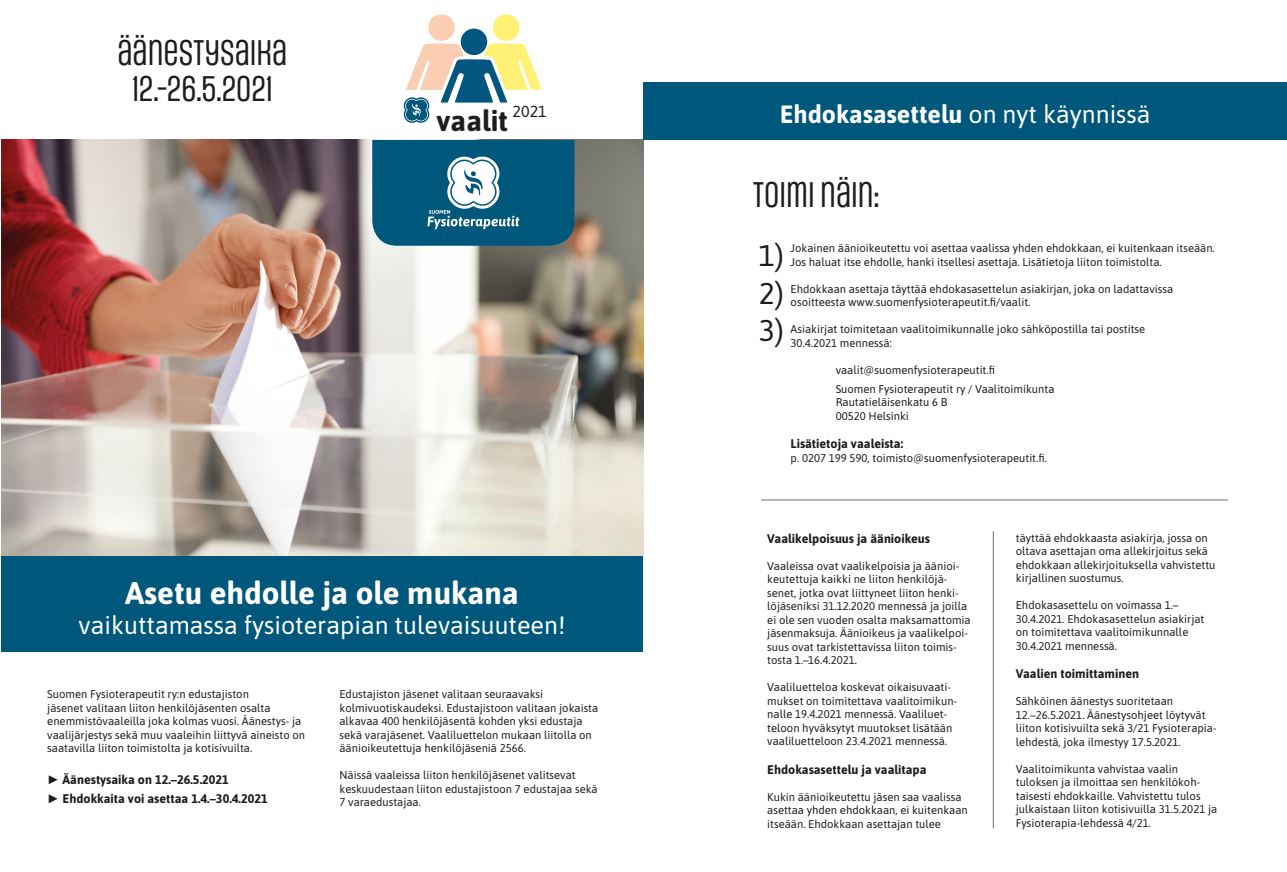
<style>
.page{position:relative;width:1287px;height:872px;background:#fff}
.page>*{position:absolute;margin:0;border:0;box-sizing:border-box;transform-origin:0 0}
.t1{font:700 31.25px "Asap";color:#fff}
.t2{font:30px "Social Gothic";color:#1d1d1b}
.t3{font:30px "Asap";color:#1d1d1b}
.t4{font:700 28.88px "Asap";color:#1d1d1b}
.t5{font:25px "Asap";color:#fff}
.t6{font:700 25px "Asap";color:#fff}
.t7{font:16px "Asap";color:#1d1d1b}
.t8{font:700 12.5px "Asap";color:#1d1d1b}
.t9{font:11.25px/13.5px "Asap";color:#1d1d1b}
.s1{font-family:"Arial"}
.s2{font-weight:400}
</style>
<div class="page">
<img style="left:2px;top:140px;width:641px;height:416px">
<hr style="left:761px;top:500px;width:466px;height:1px;background:#70706f">
<hr style="left:993px;top:531px;width:1px;height:297px;background:#70706f">
<div style="left:1px;top:556px;width:641px;height:96px;background:#00577c"></div>
<div style="left:643px;top:82px;width:643px;height:58px;background:#00577c"></div>
<div style="left:428px;top:14px;width:26px;height:27px;background:#fbceb3;border-radius:50%"></div>
<div style="left:493px;top:14px;width:26px;height:27px;background:#fff176;border-radius:50%"></div>
<div style="left:460px;top:29px;width:27px;height:26px;background:#025680;border-radius:50%"></div>
<svg style="left:403px;top:43px;width:139px;height:80px"></svg>
<svg style="left:372px;top:140px;width:202px;height:106px;background:#206b8b"></svg>
<p class="t2" style="left:117px;top:33px;width:171px">ÄÄNESTYSAIKA</p>
<p class="t2" style="left:132px;top:69px;width:142px">12.-26.5.2021</p>
<p class="t7" style="left:512px;top:100px;width:36px">2021</p>
<p class="t4" style="left:436px;top:100px;width:73px">vaalit</p>
<p class="t1" style="left:125px;top:571px;width:395px">Asetu ehdolle ja ole mukana</p>
<p class="t5" style="left:79px;top:608px;width:488px">vaikuttamassa fysioterapian tulevaisuuteen!</p>
<p class="t9" style="left:47px;top:687px;width:259px">Suomen Fysioterapeutit ry:n edustajiston<br>jäsenet valitaan liiton henkilöjäsenten osalta enemmistövaaleilla joka kolmas vuosi. Äänestys- ja vaalijärjestys sekä muu vaaleihin liittyvä aineisto on saatavilla liiton toimistolta ja kotisivuilta.</p>
<p class="t8" style="left:47px;top:771px;width:183px"><span class="s1">►</span> Äänestysaika on 12.–26.5.2021</p>
<p class="t8" style="left:47px;top:790px;width:222px"><span class="s1">►</span> Ehdokkaita voi asettaa 1.4.–30.4.2021</p>
<p class="t9" style="left:339px;top:687px;width:260px">Edustajiston jäsenet valitaan seuraavaksi kolmivuotiskaudeksi. Edustajistoon valitaan jokaista alkavaa 400 henkilöjäsentä kohden yksi edustaja sekä varajäsenet. Vaaliluettelon mukaan liitolla on äänioikeutettuja henkilöjäseniä 2566.</p>
<p class="t9" style="left:339px;top:768px;width:260px">Näissä vaaleissa liiton henkilöjäsenet valitsevat keskuudestaan liiton edustajistoon 7 edustajaa sekä<br>7 varaedustajaa.</p>
<p class="t6" style="left:779px;top:96px;width:372px">Ehdokasasettelu <span class="s2">on nyt käynnissä</span></p>
<p class="t2" style="left:752px;top:174px;width:128px">TOIMI NÄIN:</p>
<p class="t9" style="left:790px;top:241px;width:425px">Jokainen äänioikeutettu voi asettaa vaalissa yhden ehdokkaan, ei kuitenkaan itseään.</p>
<p class="t9" style="left:790px;top:254px;width:372px">Jos haluat itse ehdolle, hanki itsellesi asettaja. Lisätietoja liiton toimistolta.</p>
<p class="t9" style="left:790px;top:281px;width:384px">Ehdokkaan asettaja täyttää ehdokasasettelun asiakirjan, joka on ladattavissa osoitteesta www.suomenfysioterapeutit.fi/vaalit.</p>
<p class="t9" style="left:790px;top:322px;width:356px">Asiakirjat toimitetaan vaalitoimikunnalle joko sähköpostilla tai postitse</p>
<p class="t9" style="left:790px;top:335px;width:103px">30.4.2021 mennessä:</p>
<p class="t9" style="left:835px;top:362px;width:161px">vaalit@suomenfysioterapeutit.fi</p>
<p class="t9" style="left:835px;top:381px;width:220px">Suomen Fysioterapeutit ry / Vaalitoimikunta</p>
<p class="t9" style="left:835px;top:395px;width:113px">Rautatieläisenkatu 6 B</p>
<p class="t9" style="left:835px;top:408px;width:75px">00520 Helsinki</p>
<p class="t8" style="left:790px;top:435px;width:114px">Lisätietoja vaaleista:</p>
<p class="t9" style="left:790px;top:450px;width:258px">p. 0207 199 590, toimisto@suomenfysioterapeutit.fi.</p>
<p class="t3" style="left:758px;top:235px;width:27px">1)</p>
<p class="t3" style="left:758px;top:272px;width:27px">2)</p>
<p class="t3" style="left:758px;top:309px;width:27px">3)</p>
<p class="t8" style="left:767px;top:529px;width:164px">Vaalikelpoisuus ja äänioikeus</p>
<p class="t9" style="left:767px;top:558px;width:205px">Vaaleissa ovat vaalikelpoisia ja äänioi&shy;keutettuja kaikki ne liiton henkilöjä&shy;senet, jotka ovat liittyneet liiton henki&shy;löjäseniksi 31.12.2020 mennessä ja joilla ei ole sen vuoden osalta maksamattomia jäsenmaksuja. Äänioikeus ja vaalikelpoi&shy;suus ovat tarkistettavissa liiton toimis&shy;tosta 1.–16.4.2021.</p>
<p class="t9" style="left:767px;top:680px;width:191px">Vaaliluetteloa koskevat oikaisuvaati&shy;mukset on toimitettava vaalitoimikun&shy;nalle 19.4.2021 mennessä. Vaaliluet&shy;teloon hyväksytyt muutokset lisätään vaaliluetteloon 23.4.2021 mennessä.</p>
<p class="t8" style="left:767px;top:760px;width:161px">Ehdokasasettelu ja vaalitapa</p>
<p class="t9" style="left:767px;top:789px;width:202px">Kukin äänioikeutettu jäsen saa vaalissa asettaa yhden ehdokkaan, ei kuitenkaan itseään. Ehdokkaan asettajan tulee</p>
<p class="t9" style="left:1015px;top:530px;width:201px">täyttää ehdokkaasta asiakirja, jossa on oltava asettajan oma allekirjoitus sekä ehdokkaan allekirjoituksella vahvistettu kirjallinen suostumus.</p>
<p class="t9" style="left:1015px;top:598px;width:190px">Ehdokasasettelu on voimassa 1.– 30.4.2021. Ehdokasasettelun asiakirjat on toimitettava vaalitoimikunnalle 30.4.2021 mennessä.</p>
<p class="t8" style="left:1015px;top:665px;width:125px">Vaalien toimittaminen</p>
<p class="t9" style="left:1015px;top:694px;width:202px">Sähköinen äänestys suoritetaan 12.–26.5.2021. Äänestysohjeet löytyvät liiton kotisivuilta sekä 3/21 Fysioterapia&shy;lehdestä, joka ilmestyy 17.5.2021.</p>
<p class="t9" style="left:1015px;top:761px;width:203px">Vaalitoimikunta vahvistaa vaalin tuloksen ja ilmoittaa sen henkilökoh&shy;taisesti ehdokkaille. Vahvistettu tulos julkaistaan liiton kotisivuilla 31.5.2021 ja Fysioterapia-lehdessä 4/21.</p>
</div>
